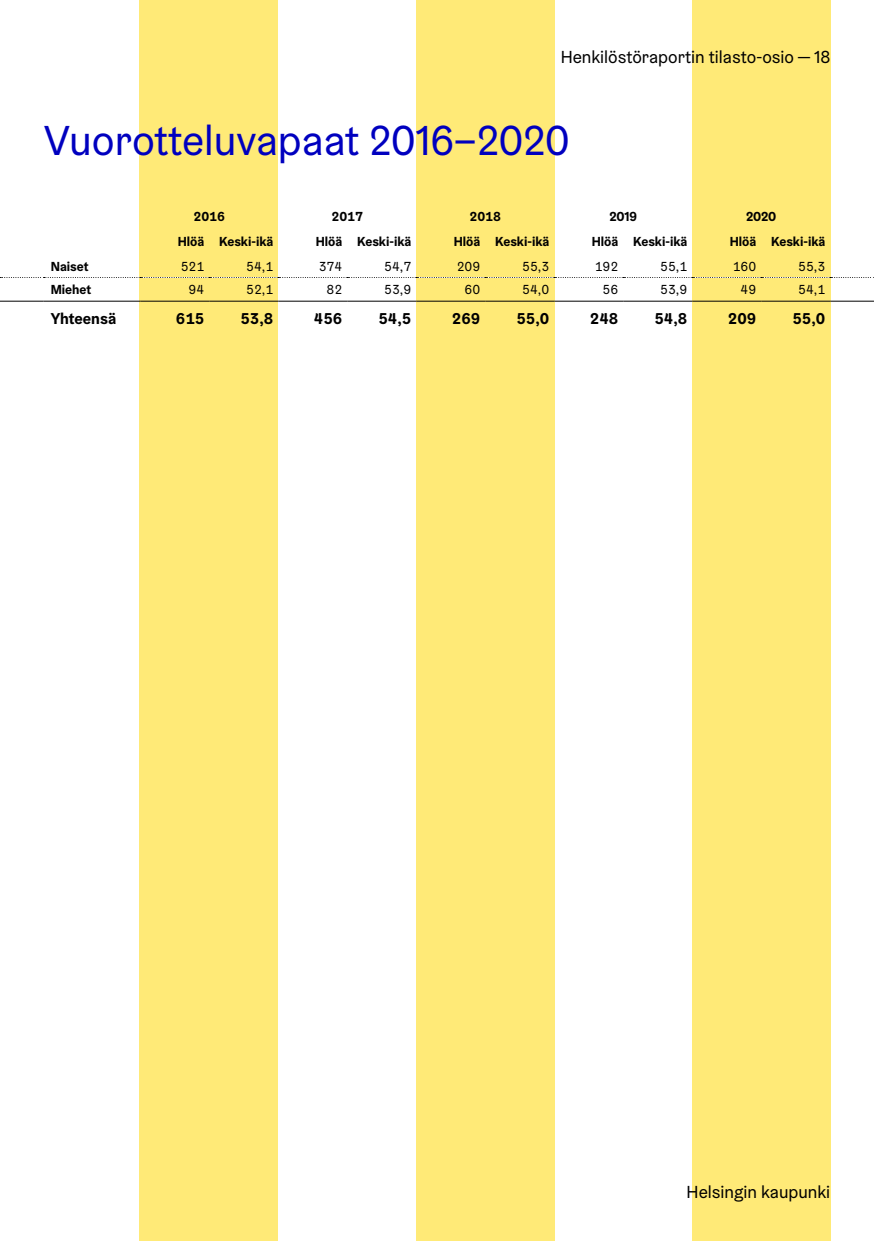
<style>
.page{position:relative;width:874px;height:1241px;background:#fff}
.page>*{position:absolute;margin:0;border:0;box-sizing:border-box;transform-origin:0 0}
.Otsikko_24pt{font:42px "Helsinki Grotesk";color:#0000bf}
.t1{font:17.5px "Helsinki Grotesk";color:#000}
.Taulukkonumerot_Bold{font:700 15.75px "Helsinki Grotesk";color:#000}
.Taulukko-otsikko_9_p{font:700 15.75px "Helsinki Grotesk";color:#000}
.Taulukko-otsikkonume{font:700 13.12px "Helsinki Grotesk";color:#000}
.Taulukkonumerot_7_5{font:13.12px "Helsinki Grotesk";color:#000}
.Taulukkonumerot_Bold-2{font:700 13.12px "Helsinki Grotesk";color:#000}
.Taulukkoteksti_Bold{font:700 13.12px "Helsinki Grotesk";color:#000}
.Taulukkonumerot_7_5-2{font:700 13.12px "Helsinki Grotesk";color:#000}
</style>
<div class="page">
<div style="left:415px;top:0;width:139px;height:1240px;background:#ffea77"></div>
<div style="left:691px;top:0;width:138px;height:1240px;background:#ffea77"></div>
<div style="left:140px;top:0;width:138px;height:1240px;background:#ffea77"></div>
<hr style="left:0;top:301px;width:44px;height:1px;background:#000">
<hr style="left:829px;top:301px;width:44px;height:1px;background:#000">
<hr style="left:44px;top:301px;width:96px;height:1px;background:#000">
<hr style="left:140px;top:301px;width:69px;height:1px;background:#000">
<hr style="left:209px;top:301px;width:69px;height:1px;background:#000">
<hr style="left:278px;top:301px;width:69px;height:1px;background:#000">
<hr style="left:347px;top:301px;width:69px;height:1px;background:#000">
<hr style="left:416px;top:301px;width:69px;height:1px;background:#000">
<hr style="left:485px;top:301px;width:69px;height:1px;background:#000">
<hr style="left:554px;top:301px;width:69px;height:1px;background:#000">
<hr style="left:623px;top:301px;width:69px;height:1px;background:#000">
<hr style="left:692px;top:301px;width:68px;height:1px;background:#000">
<hr style="left:760px;top:301px;width:69px;height:1px;background:#000">
<svg style="left:0;top:277px;width:874px;height:1px"></svg>
<h2 class="t1" style="left:560px;top:46px;width:271px">Henkilöstöraportin tilasto-osio — 18</h2>
<p class="Otsikko_24pt" style="left:44px;top:114px;width:527px">Vuorotteluvapaat 2016–2020</p>
<p class="Taulukkonumerot_Bold-2" style="left:193px;top:208px;width:33px">2016</p>
<p class="Taulukkonumerot_Bold-2" style="left:331px;top:208px;width:33px">2017</p>
<p class="Taulukkonumerot_Bold-2" style="left:469px;top:208px;width:33px">2018</p>
<p class="Taulukkonumerot_7_5-2" style="left:609px;top:208px;width:29px">2019</p>
<p class="Taulukkonumerot_7_5-2" style="left:745px;top:208px;width:32px">2020</p>
<p class="Taulukko-otsikkonume" style="left:177px;top:233px;width:28px">Hlöä</p>
<p class="Taulukko-otsikkonume" style="left:219px;top:233px;width:56px">Keski-ikä</p>
<p class="Taulukko-otsikkonume" style="left:315px;top:233px;width:28px">Hlöä</p>
<p class="Taulukko-otsikkonume" style="left:357px;top:233px;width:56px">Keski-ikä</p>
<p class="Taulukko-otsikkonume" style="left:453px;top:233px;width:28px">Hlöä</p>
<p class="Taulukko-otsikkonume" style="left:495px;top:233px;width:56px">Keski-ikä</p>
<p class="Taulukko-otsikkonume" style="left:591px;top:233px;width:28px">Hlöä</p>
<p class="Taulukko-otsikkonume" style="left:633px;top:233px;width:56px">Keski-ikä</p>
<p class="Taulukko-otsikkonume" style="left:729px;top:233px;width:28px">Hlöä</p>
<p class="Taulukko-otsikkonume" style="left:770px;top:233px;width:56px">Keski-ikä</p>
<p class="Taulukkoteksti_Bold" style="left:51px;top:257px;width:39px">Naiset</p>
<p class="Taulukkonumerot_7_5" style="left:180px;top:258px;width:25px">521</p>
<p class="Taulukkonumerot_7_5" style="left:246px;top:258px;width:29px">54,1</p>
<p class="Taulukkonumerot_7_5" style="left:318px;top:258px;width:25px">374</p>
<p class="Taulukkonumerot_7_5" style="left:384px;top:258px;width:29px">54,7</p>
<p class="Taulukkonumerot_7_5" style="left:456px;top:258px;width:25px">209</p>
<p class="Taulukkonumerot_7_5" style="left:522px;top:258px;width:29px">55,3</p>
<p class="Taulukkonumerot_7_5" style="left:594px;top:258px;width:25px">192</p>
<p class="Taulukkonumerot_7_5" style="left:660px;top:258px;width:29px">55,1</p>
<p class="Taulukkonumerot_7_5" style="left:732px;top:258px;width:25px">160</p>
<p class="Taulukkonumerot_7_5" style="left:797px;top:258px;width:29px">55,3</p>
<p class="Taulukkoteksti_Bold" style="left:51px;top:281px;width:42px">Miehet</p>
<p class="Taulukkonumerot_7_5" style="left:188px;top:281px;width:17px">94</p>
<p class="Taulukkonumerot_7_5" style="left:246px;top:281px;width:29px">52,1</p>
<p class="Taulukkonumerot_7_5" style="left:326px;top:281px;width:17px">82</p>
<p class="Taulukkonumerot_7_5" style="left:384px;top:281px;width:29px">53,9</p>
<p class="Taulukkonumerot_7_5" style="left:464px;top:281px;width:17px">60</p>
<p class="Taulukkonumerot_7_5" style="left:522px;top:281px;width:29px">54,0</p>
<p class="Taulukkonumerot_7_5" style="left:602px;top:281px;width:17px">56</p>
<p class="Taulukkonumerot_7_5" style="left:660px;top:281px;width:29px">53,9</p>
<p class="Taulukkonumerot_7_5" style="left:740px;top:281px;width:17px">49</p>
<p class="Taulukkonumerot_7_5" style="left:797px;top:281px;width:29px">54,1</p>
<p class="Taulukko-otsikko_9_p" style="left:51px;top:308px;width:67px">Yhteensä</p>
<p class="Taulukkonumerot_Bold" style="left:176px;top:308px;width:30px">615</p>
<p class="Taulukkonumerot_Bold" style="left:240px;top:308px;width:34px">53,8</p>
<p class="Taulukkonumerot_Bold" style="left:314px;top:308px;width:30px">456</p>
<p class="Taulukkonumerot_Bold" style="left:378px;top:308px;width:34px">54,5</p>
<p class="Taulukkonumerot_Bold" style="left:451px;top:308px;width:30px">269</p>
<p class="Taulukkonumerot_Bold" style="left:516px;top:308px;width:34px">55,0</p>
<p class="Taulukkonumerot_Bold" style="left:589px;top:308px;width:30px">248</p>
<p class="Taulukkonumerot_Bold" style="left:654px;top:308px;width:34px">54,8</p>
<p class="Taulukkonumerot_Bold" style="left:727px;top:308px;width:30px">209</p>
<p class="Taulukkonumerot_Bold" style="left:792px;top:308px;width:34px">55,0</p>
<h2 class="t1" style="left:686px;top:1180px;width:145px">Helsingin kaupunki</h2>
</div>
